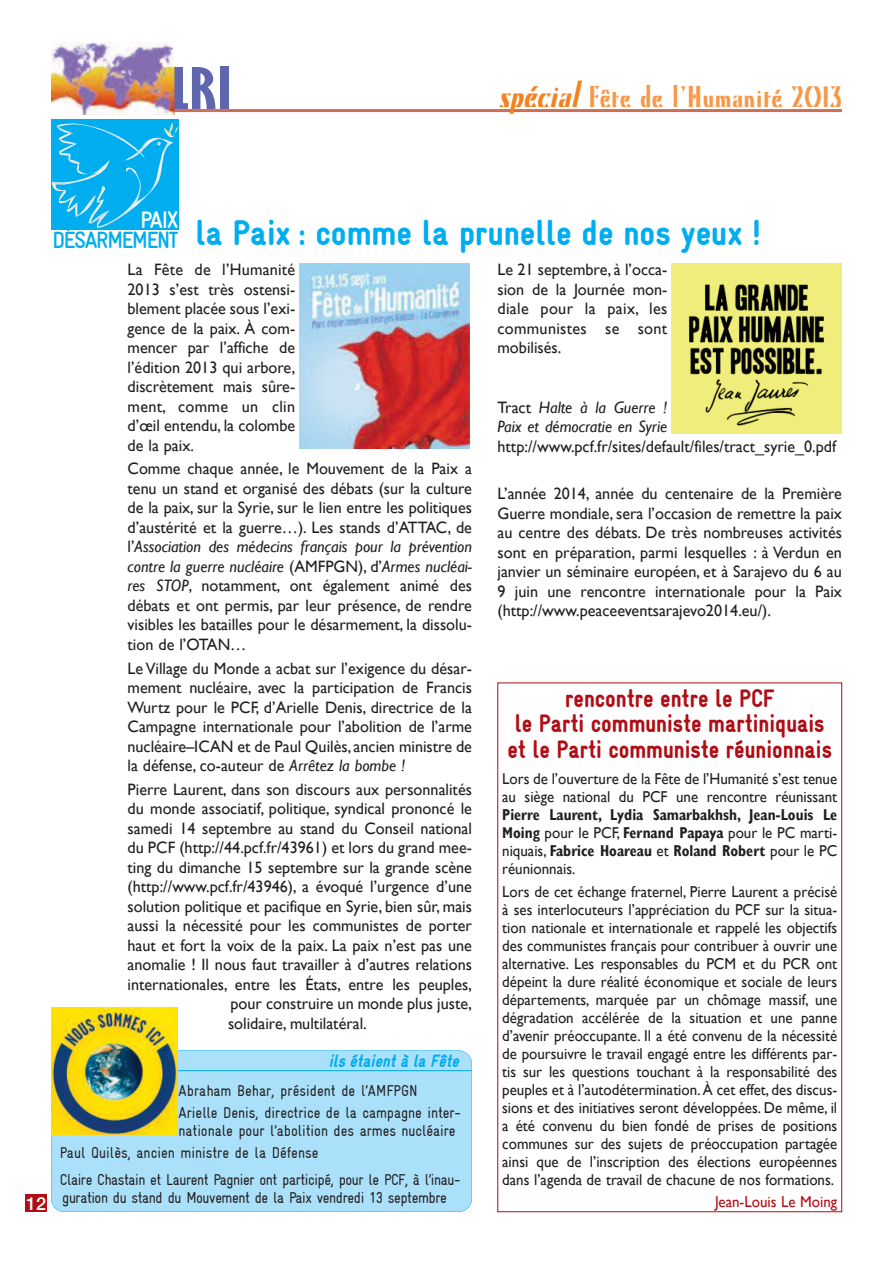
<style>
.page{position:relative;width:893px;height:1263px;background:#fff}
.page>*{position:absolute;margin:0;border:0;box-sizing:border-box;transform-origin:0 0}
.t1{font:700 extra-condensed 63px "Giltus D";color:#6066ae;scale:1.5 1}
.t2{font:900 36px "Gravur Condensed";color:#00aeef}
.t3{font:30px "Kino";letter-spacing:.01em;color:#f79848}
.t4{font:900 25.5px/25.5px "Gravur Condensed";color:#b00d15;text-align:center;scale:.95 1}
.t5{font:700 24px "Gravur Condensed";color:#fff}
.t6{font:700 23.7px "Gravur Condensed";letter-spacing:-.055em;color:#00aeef}
.t7{font:italic 900 18px "Gravur Condensed";color:#00aeef;scale:.95 1}
.t8{font:500 18px "Helvetica Neue";color:#fff}
.t9{font:16.5px/19.5px "Gill Sans";color:#231f20;text-align:justify}
.t10{font:italic 16.5px/19.5px "Gill Sans";color:#231f20}
.t11{font:15.75px/18px "Gill Sans";color:#231f20;scale:.95 1}
.t12{font:15.75px/22.2px "Gravur Condensed";letter-spacing:-.005em;color:#231f20;scale:.95 1}
.t13{font:700 condensed 15.75px/18px "Gill Sans";color:#231f20;text-align:justify;scale:.95 1}
.t14{font:15.75px/18px "Gravur Condensed";letter-spacing:-.03em;color:#231f20;scale:.95 1}
.t15{font:15.75px "Gill Sans";color:#b00d15;scale:.95 1}
.s1{font-style:italic;font-size:36px;color:#f58220}
.s2{font-style:italic}
.s3{font-style:normal}
.s4{font-weight:400;font-stretch:normal}
</style>
<div class="page">
<img style="left:51px;top:43px;width:123px;height:72px">
<hr style="left:174px;top:109px;width:668px;height:3px;background:#cd6f55">
<div style="left:26px;top:1195px;width:21px;height:17px;background:#b00d15"></div>
<div style="left:51px;top:119px;width:128px;height:111px;background:#00aeef"></div>
<img style="left:52px;top:122px;width:126px;height:106px">
<div style="left:51px;top:1051px;width:421px;height:160px;background:#aae0f9;border-radius:13px"></div>
<div style="left:51px;top:1050px;width:421px;height:162px;border:1px solid #00aeef;border-radius:13px"></div>
<hr style="left:51px;top:1070px;width:421px;height:1px;background:#00aeef">
<img style="left:52px;top:1007px;width:126px;height:128px">
<img style="left:300px;top:264px;width:170px;height:184px">
<img style="left:672px;top:264px;width:170px;height:170px">
<h1 class="t1" style="left:171px;top:50px;width:42px">LRI</h1>
<h3 class="t3" style="left:498px;top:80px;width:345px"><span class="s1">spécial</span>Fête de l’Humanité 2013</h3>
<p class="t8" style="left:26px;top:1197px;width:22px">12</p>
<h3 class="t5" style="left:140px;top:206px;width:40px">PAIX</h3>
<h3 class="t6" style="left:52px;top:226px;width:128px">DÉSARMEMENT</h3>
<h2 class="t2" style="left:196px;top:213px;width:567px">la Paix : comme la prunelle de nos yeux !</h2>
<p class="t9" style="left:128px;top:260px;width:169px">La Fête de l’Humanité 2013 s’est très ostensi&shy;blement placée sous l’exi&shy;gence de la paix. à com&shy;mencer par l’affiche de l’édition 2013 qui arbore, discrètement mais sûre&shy;ment, comme un clin d’œil entendu, la colombe de la paix.</p>
<p class="t9" style="left:128px;top:459px;width:346px">Comme chaque année, le Mouvement de la Paix a tenu un stand et organisé des débats (sur la culture de la paix, sur la Syrie, sur le lien entre les politiques d’austérité et la guerre…). Les stands d’ATTAC, de l’<span class="s2">Association des médecins français pour la prévention contre la guerre nucléaire</span> (AMFPGN), d’<span class="s2">Armes nucléai&shy;res STOP</span>, notamment, ont également animé des débats et ont permis, par leur présence, de rendre visibles les batailles pour le désarmement, la dissolu&shy;tion de l’OTAN…</p>
<p class="t9" style="left:128px;top:658px;width:346px">Le Village du Monde a acbat sur l’exigence du désar&shy;mement nucléaire, avec la participation de Francis Wurtz pour le PCF, d’Arielle Denis, directrice de la Campagne internationale pour l’abolition de l’arme nucléaire–ICAN et de Paul Quilès, ancien ministre de la défense, co-auteur de <span class="s2">Arrêtez la bombe !</span></p>
<p class="t9" style="left:128px;top:779px;width:346px">Pierre Laurent, dans son discours aux personnalités</p>
<p class="t9" style="left:128px;top:799px;width:346px">du monde associatif, politique, syndical prononcé le</p>
<p class="t9" style="left:128px;top:818px;width:346px">samedi 14 septembre au stand du Conseil national</p>
<p class="t9" style="left:128px;top:838px;width:346px">du PCF (http://44.pcf.fr/43961) et lors du grand mee-</p>
<p class="t9" style="left:128px;top:857px;width:346px">ting du dimanche 15 septembre sur la grande scène</p>
<p class="t9" style="left:128px;top:877px;width:346px">(http://www.pcf.fr/43946), a évoqué l’urgence d’une</p>
<p class="t9" style="left:128px;top:896px;width:346px">solution politique et pacifique en Syrie, bien sûr, mais</p>
<p class="t9" style="left:128px;top:916px;width:346px">aussi la nécessité pour les communistes de porter</p>
<p class="t9" style="left:128px;top:935px;width:346px">haut et fort la voix de la paix. La paix n’est pas une</p>
<p class="t9" style="left:128px;top:955px;width:346px">anomalie ! Il nous faut travailler à d’autres relations</p>
<p class="t9" style="left:128px;top:974px;width:346px">internationales, entre les États, entre les peuples,</p>
<p class="t9" style="left:231px;top:994px;width:243px">pour construire un monde plus juste,</p>
<p class="t9" style="left:228px;top:1013px;width:140px">solidaire, multilatéral.</p>
<p class="t7" style="left:329px;top:1051px;width:143px">ils étaient à la Fête</p>
<p class="t12" style="left:179px;top:1080px;width:299px">Abraham Behar, président de l’AMFPGN<br>Arielle Denis, directrice de la campagne inter-</p>
<p class="t12" style="left:60px;top:1120px;width:418px;text-indent:119px">nationale pour l’abolition des armes nucléaire<br>Paul Quilès, ancien ministre de la Défense</p>
<p class="t14" style="left:60px;top:1171px;width:423px">Claire Chastain et Laurent Pagnier ont participé, pour le PCF, à l’inau&shy;guration du stand du Mouvement de la Paix vendredi 13 septembre</p>
<p class="t9" style="left:497px;top:260px;width:171px">Le 21 septembre, à l’occa&shy;sion de la Journée mon&shy;diale pour la paix, les communistes se sont mobilisés.</p>
<p class="t10" style="left:497px;top:397px;width:171px"><span class="s3">Tract</span> Halte à la Guerre !<br>Paix et démocratie en Syrie</p>
<p class="t9" style="left:497px;top:436px;width:340px">http://www.pcf.fr/sites/default/files/tract_syrie_0.pdf</p>
<p class="t9" style="left:497px;top:484px;width:346px">L’année 2014, année du centenaire de la Première Guerre mondiale, sera l’occasion de remettre la paix au centre des débats. De très nombreuses activités sont en préparation, parmi lesquelles : à Verdun en janvier un séminaire européen, et à Sarajevo du 6 au 9 juin une rencontre internationale pour la Paix (http://www.peaceeventsarajevo2014.eu/).</p>
<h3 class="t4" style="left:507px;top:685px;width:343px">rencontre entre le PCF<br>le Parti communiste martiniquais et le Parti communiste réunionnais</h3>
<p class="t11" style="left:502px;top:770px;width:354px">Lors de l’ouverture de la Fête de l’Humanité s’est tenue au siège national du PCF une rencontre réunissant</p>
<p class="t13" style="left:502px;top:806px;width:354px">Pierre Laurent, Lydia Samarbakhsh, Jean-Louis Le Moing <span class="s4">pour le PCF,</span> Fernand Papaya <span class="s4">pour le PC marti&shy;niquais,</span> Fabrice Hoareau <span class="s4">et</span> Roland Robert <span class="s4">pour le PC réunionnais.</span></p>
<p class="t11" style="left:502px;top:882px;width:354px;text-align:justify">Lors de cet échange fraternel, Pierre Laurent a précisé à ses interlocuteurs l’appréciation du PCF sur la situa&shy;tion nationale et internationale et rappelé les objectifs des communistes français pour contribuer à ouvrir une alternative. Les responsables du PCM et du PCR ont dépeint la dure réalité économique et sociale de leurs départements, marquée par un chômage massif, une dégradation accélérée de la situation et une panne d’avenir préoccupante. Il a été convenu de la nécessité de poursuivre le travail engagé entre les différents par&shy;tis sur les questions touchant à la responsabilité des peuples et à l’autodétermination. à cet effet, des discus&shy;sions et des initiatives seront développées. De même, il a été convenu du bien fondé de prises de positions communes sur des sujets de préoccupation partagée ainsi que de l’inscription des élections européennes dans l’agenda de travail de chacune de nos formations.</p>
<p class="t15" style="left:715px;top:1192px;width:130px">Jean-Louis Le Moing</p>
</div>
